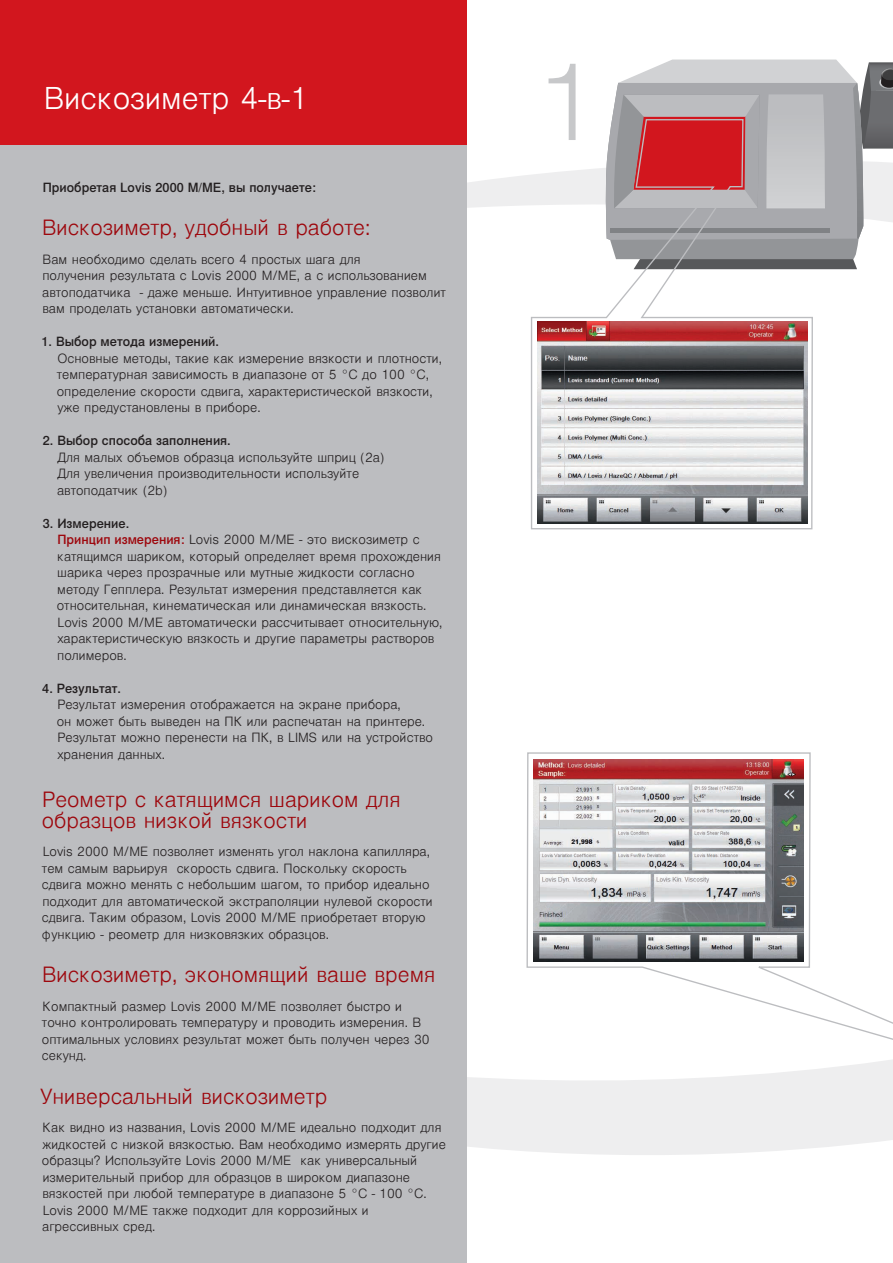
<style>
.page{position:relative;width:893px;height:1263px;background:#fff}
.page>*{position:absolute;margin:0;border:0;box-sizing:border-box;transform-origin:0 0}
.t1{font:300 30px "Nimbus Sans Global";color:#fff}
.t2{font:300 21px/21px "Nimbus Sans Global";color:#9d070d}
.t3{font:300 12.75px/16.5px "Nimbus Sans Global";color:#231f20}
.t4{font:500 12.75px "Nimbus Sans Global";color:#231f20}
.s1{font-weight:500}
.s2{font-weight:500;color:#9d070d}
</style>
<div class="page">
<svg style="left:466px;top:138px;width:427px;height:1034px"></svg>
<svg style="left:549px;top:64px;width:27px;height:54px"></svg>
<div style="left:0;top:0;width:466px;height:1263px;background:#bcbdc0"></div>
<div style="left:0;top:0;width:466px;height:145px;background:#d2161e"></div>
<svg style="left:814px;top:259px;width:43px;height:10px"></svg>
<svg style="left:814px;top:240px;width:50px;height:19px"></svg>
<svg style="left:612px;top:60px;width:281px;height:180px;background:#b8b8bb"></svg>
<div style="left:880px;top:67px;width:13px;height:10px;background:#fff;opacity:.75"></div>
<div style="left:880px;top:72px;width:13px;height:10px;background:#231f20;opacity:.75"></div>
<svg style="left:530px;top:118px;width:284px;height:412px"></svg>
<svg style="left:526px;top:752px;width:367px;height:350px"></svg>
<h1 class="t1" style="left:44px;top:81px;width:266px">Вискозиметр 4-в-1</h1>
<p class="t4" style="left:43px;top:180px;width:275px">Приобретая Lovis 2000 M/ME, вы получаете:</p>
<h2 class="t2" style="left:42px;top:217px;width:330px">Вискозиметр, удобный в работе:</h2>
<p class="t3" style="left:42px;top:251px;width:405px">Вам необходимо сделать всего 4 простых шага для<br>получения результата с Lovis 2000 M/ME, а с использованием автоподатчика - даже меньше. Интуитивное управление позволит вам проделать установки автоматически.</p>
<p class="t4" style="left:42px;top:334px;width:179px">1. Выбор метода измерений.</p>
<p class="t3" style="left:57px;top:350px;width:387px">Основные методы, такие как измерение вязкости и плотности, температурная зависимость в диапазоне от 5 °C до 100 °C, определение скорости сдвига, характеристической вязкости, уже предустановлены в приборе.</p>
<p class="t4" style="left:43px;top:433px;width:190px">2. Выбор способа заполнения.</p>
<p class="t3" style="left:57px;top:449px;width:329px">Для малых объемов образца используйте шприц (2а)<br>Для увеличения производительности используйте автоподатчик (2b)</p>
<p class="t3" style="left:57px;top:515px;width:387px;text-indent:-14px"><span class="s1">3. Измерение.<br></span><span class="s2">Принцип измерения:</span> Lovis 2000 M/ME - это вискозиметр с катящимся шариком, который определяет время прохождения шарика через прозрачные или мутные жидкости согласно методу Гепплера. Результат измерения представляется как относительная, кинематическая или динамическая вязкость.<br>Lovis 2000 M/ME автоматически рассчитывает относительную, характеристическую вязкость и другие параметры растворов полимеров.</p>
<p class="t4" style="left:42px;top:681px;width:80px">4. Результат.</p>
<p class="t3" style="left:57px;top:696px;width:378px">Результат измерения отображается на экране прибора,<br>он может быть выведен на ПК или распечатан на принтере.<br>Результат можно перенести на ПК, в LIMS или на устройство хранения данных.</p>
<h2 class="t2" style="left:42px;top:789px;width:360px">Реометр с катящимся шариком для образцов низкой вязкости</h2>
<p class="t3" style="left:42px;top:843px;width:392px">Lovis 2000 M/ME позволяет изменять угол наклона капилляра, тем самым варьируя скорость сдвига. Поскольку скорость сдвига можно менять с небольшим шагом, то прибор идеально подходит для автоматической экстраполяции нулевой скорости сдвига. Таким образом, Lovis 2000 M/ME приобретает вторую функцию - реометр для низковязких образцов.</p>
<h2 class="t2" style="left:42px;top:964px;width:395px">Вискозиметр, экономящий ваше время</h2>
<p class="t3" style="left:42px;top:998px;width:389px">Компактный размер Lovis 2000 M/ME позволяет быстро и точно контролировать температуру и проводить измерения. В оптимальных условиях результат может быть получен через 30 секунд.</p>
<h2 class="t2" style="left:41px;top:1086px;width:288px">Универсальный вискозиметр</h2>
<p class="t3" style="left:42px;top:1119px;width:405px">Как видно из названия, Lovis 2000 M/ME идеально подходит для жидкостей с низкой вязкостью. Вам необходимо измерять другие образцы? Используйте Lovis 2000 M/ME как универсальный измерительный прибор для образцов в широком диапазоне вязкостей при любой температуре в диапазоне 5 °C - 100 °C.<br>Lovis 2000 M/ME также подходит для коррозийных и агрессивных сред.</p>
</div>
